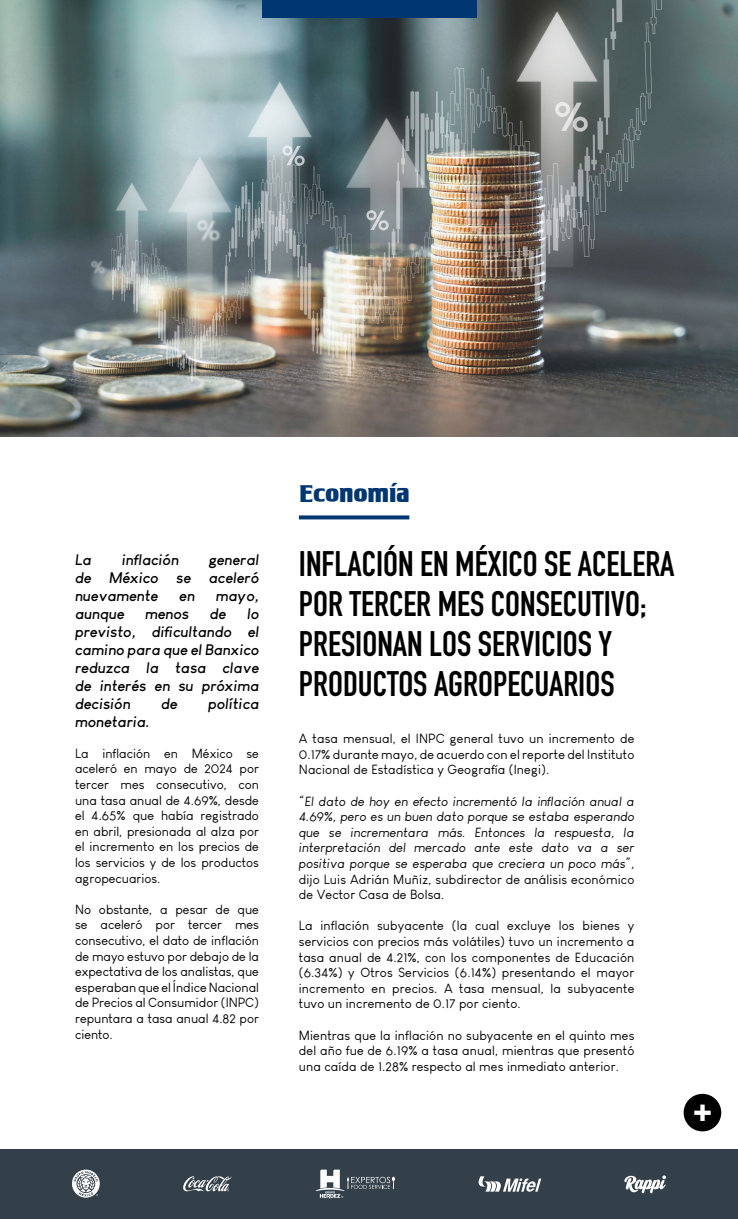
<style>
.page{position:relative;width:738px;height:1219px;background:#fff}
.page>*{position:absolute;margin:0;border:0;box-sizing:border-box;transform-origin:0 0}
.t1{font:700 35px/40px "DIN Condensed";color:#000}
.t2{font:30px "Tobago Poster";color:#fff}
.t3{font:25px "Tobago Poster";color:#003671}
.t4{font:italic 700 15px/18px "Louis George Cafe";letter-spacing:.01em;color:#000;text-align:justify}
.t5{font:13px/15.6px "Louis George Cafe";letter-spacing:.01em;color:#000;text-align:justify}
.t6{font:italic 13px/15.6px "Louis George Cafe";letter-spacing:.01em;color:#000;text-align:justify}
</style>
<div class="page">
<img style="left:0;top:0;width:737px;height:436px">
<div style="left:0;top:1149px;width:737px;height:70px;background:#33404a"></div>
<svg style="left:298px;top:515px;width:111px;height:4px"></svg>
<svg style="left:72px;top:1170px;width:28px;height:28px"></svg>
<svg style="left:624px;top:1175px;width:41px;height:18px"></svg>
<svg style="left:315px;top:1170px;width:80px;height:28px"></svg>
<svg style="left:183px;top:1176px;width:49px;height:16px"></svg>
<svg style="left:478px;top:1176px;width:63px;height:16px"></svg>
<div style="left:261px;top:0;width:215px;height:17px;background:#003671"></div>
<div style="left:683px;top:1094px;width:37px;height:37px;background:#000;border-radius:50%"></div>
<p class="t4" style="left:75px;top:550px;width:18px">La</p>
<p class="t4" style="left:122px;top:550px;width:58px">inflación</p>
<p class="t4" style="left:75px;top:550px;width:185px;text-indent:134px">general de México se aceleró nuevamente</p>
<p class="t4" style="left:179px;top:586px;width:17px">en</p>
<p class="t4" style="left:216px;top:586px;width:45px">mayo,</p>
<p class="t4" style="left:75px;top:604px;width:185px;text-indent:172px">lo previsto, dificultando el camino para que el Banxico reduzca la tasa clave de interés en su próxima decisión</p>
<p class="t4" style="left:75px;top:604px;width:51px">aunque</p>
<p class="t4" style="left:145px;top:604px;width:45px">menos</p>
<p class="t4" style="left:210px;top:604px;width:18px">de</p>
<p class="t4" style="left:161px;top:694px;width:18px">de</p>
<p class="t4" style="left:208px;top:694px;width:52px">política</p>
<p class="t4" style="left:75px;top:712px;width:76px">monetaria.</p>
<p class="t5" style="left:75px;top:745px;width:185px">La inflación en México se aceleró en mayo de 2024 por tercer mes consecutivo, con una tasa anual de 4.69%, desde el 4.65% que había registrado en abril, presionada al alza por el incremento en los precios de los servicios y de los productos agropecuarios.</p>
<p class="t5" style="left:75px;top:901px;width:185px">No obstante, a pesar de que se aceleró por tercer mes consecutivo, el dato de inflación de mayo estuvo por debajo de la expectativa de los analistas, que esperaban que el Índice Nacional de Precios al Consumidor (INPC) repuntara a tasa anual 4.82 por ciento.</p>
<h3 class="t3" style="left:298px;top:478px;width:112px">Economía</h3>
<h1 class="t1" style="left:298px;top:543px;width:377px">INFLACIÓN EN MÉXICO SE ACELERA<br>POR TERCER MES CONSECUTIVO;<br>PRESIONAN LOS SERVICIOS Y<br>PRODUCTOS AGROPECUARIOS</h1>
<p class="t5" style="left:298px;top:731px;width:337px">A tasa mensual, el INPC general tuvo un incremento de 0.17% durante mayo, de acuerdo con el reporte del Instituto Nacional de Estadística y Geografía (Inegi).</p>
<p class="t6" style="left:298px;top:793px;width:337px">“El dato de hoy en efecto incrementó la inflación anual a 4.69%, pero es un buen dato porque se estaba esperando que se incrementara más. Entonces la respuesta, la interpretación del mercado ante este dato va a ser positiva porque se esperaba que creciera un poco más”,</p>
<p class="t5" style="left:298px;top:871px;width:337px">dijo Luis Adrián Muñiz, subdirector de análisis económico de Vector Casa de Bolsa.</p>
<p class="t5" style="left:298px;top:918px;width:337px">La inflación subyacente (la cual excluye los bienes y servicios con precios más volátiles) tuvo un incremento a tasa anual de 4.21%, con los componentes de Educación (6.34%) y Otros Servicios (6.14%) presentando el mayor incremento en precios. A tasa mensual, la subyacente tuvo un incremento de 0.17 por ciento.</p>
<p class="t5" style="left:298px;top:1027px;width:337px">Mientras que la inflación no subyacente en el quinto mes del año fue de 6.19% a tasa anual, mientras que presentó una caída de 1.28% respecto al mes inmediato anterior.</p>
<h2 class="t2" style="left:691px;top:1092px;width:21px">+</h2>
</div>
